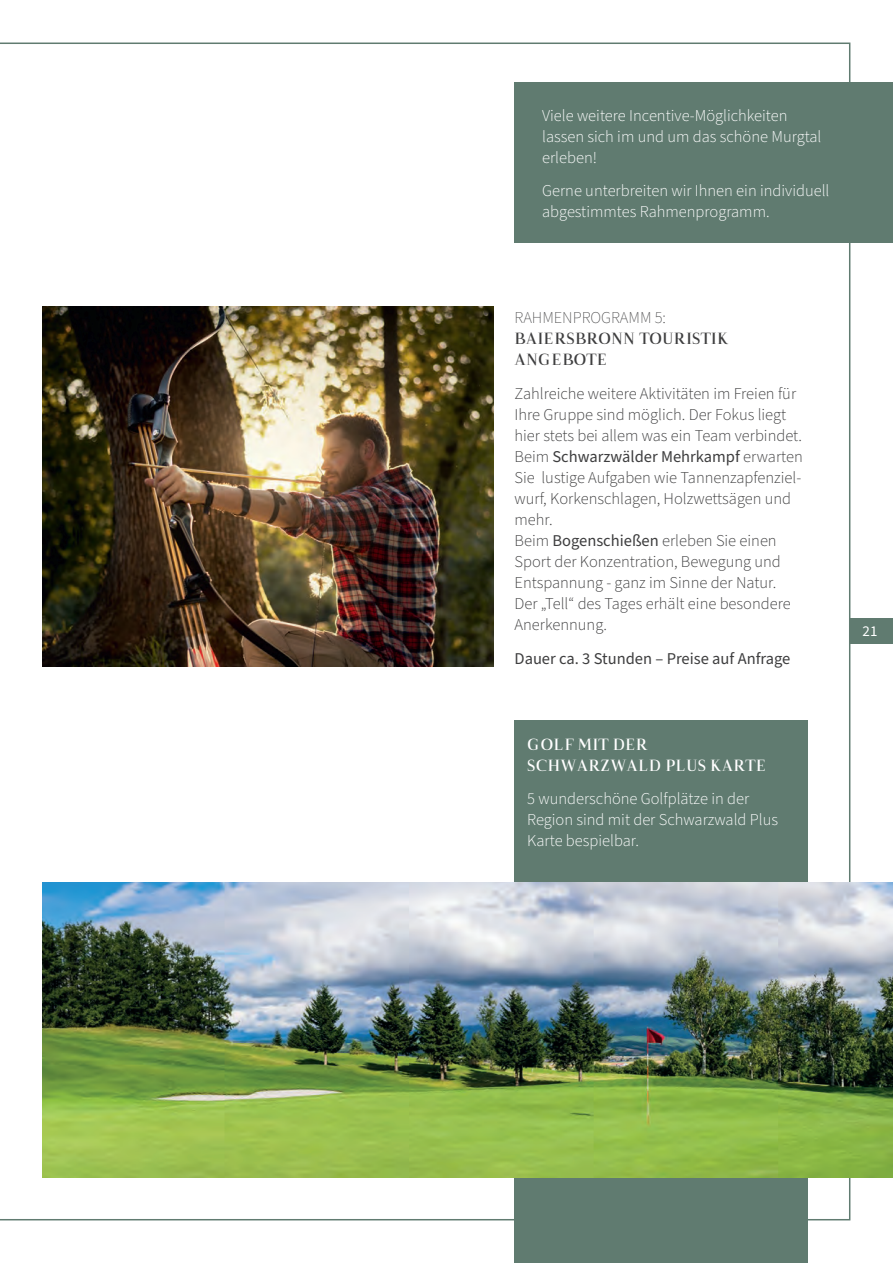
<style>
.page{position:relative;width:893px;height:1263px;background:#fff}
.page>*{position:absolute;margin:0;border:0;box-sizing:border-box;transform-origin:0 0}
.t1{font:300 16.5px/21px "Source Sans Pro";color:#3e3e3f}
.t2{font:300 16.5px/21px "Source Sans Pro";color:#fff}
.t3{font:16.5px "Source Sans Pro";color:#3e3e3f}
.t4{font:600 16.5px/21px "Naia";color:#fff}
.t5{font:600 16.5px/21px "Naia";color:#3e3e3f}
.t6{font:200 16.5px "Source Sans Pro";color:#3e3e3f}
.t7{font:15px "Source Sans Pro";color:#fff}
.s1{font-weight:400}
</style>
<div class="page">
<div style="left:849px;top:619px;width:44px;height:25px;background:#607b70"></div>
<div style="left:514px;top:720px;width:294px;height:543px;background:#607b70"></div>
<img style="left:43px;top:306px;width:450px;height:360px">
<img style="left:43px;top:882px;width:850px;height:296px">
<div style="left:514px;top:82px;width:379px;height:160px;background:#607b70"></div>
<p class="t2" style="left:542px;top:105px;width:281px">Viele weitere Incentive-Möglichkeiten lassen sich im und um das schöne Murgtal erleben!</p>
<p class="t2" style="left:542px;top:181px;width:289px">Gerne unterbreiten wir Ihnen ein individuell abgestimmtes Rahmenprogramm.</p>
<p class="t6" style="left:514px;top:306px;width:153px">RAHMENPROGRAMM 5:</p>
<p class="t5" style="left:514px;top:328px;width:216px">BAIERSBRONN TOURISTIK<br>ANGEBOTE</p>
<p class="t1" style="left:514px;top:383px;width:290px">Zahlreiche weitere Aktivitäten im Freien für Ihre Gruppe sind möglich. Der Fokus liegt hier stets bei allem was ein Team verbindet.<br>Beim <span class="s1">Schwarzwälder Mehrkampf</span> erwarten Sie lustige Aufgaben wie Tannenzapfenziel&shy;wurf, Korkenschlagen, Holzwettsägen und mehr.<br>Beim <span class="s1">Bogenschießen</span> erleben Sie einen Sport der Konzentration, Bewegung und Entspannung - ganz im Sinne der Natur.<br>Der „Tell“ des Tages erhält eine besondere Anerkennung.</p>
<p class="t3" style="left:514px;top:647px;width:277px">Dauer ca. 3 Stunden – Preise auf Anfrage</p>
<p class="t4" style="left:527px;top:734px;width:241px">GOLF MIT DER<br>SCHWARZWALD PLUS KARTE</p>
<p class="t2" style="left:527px;top:789px;width:252px">5 wunderschöne Golfplätze in der<br>Region sind mit der Schwarzwald Plus<br>Karte bespielbar.</p>
<p class="t7" style="left:862px;top:621px;width:16px">21</p>
</div>
